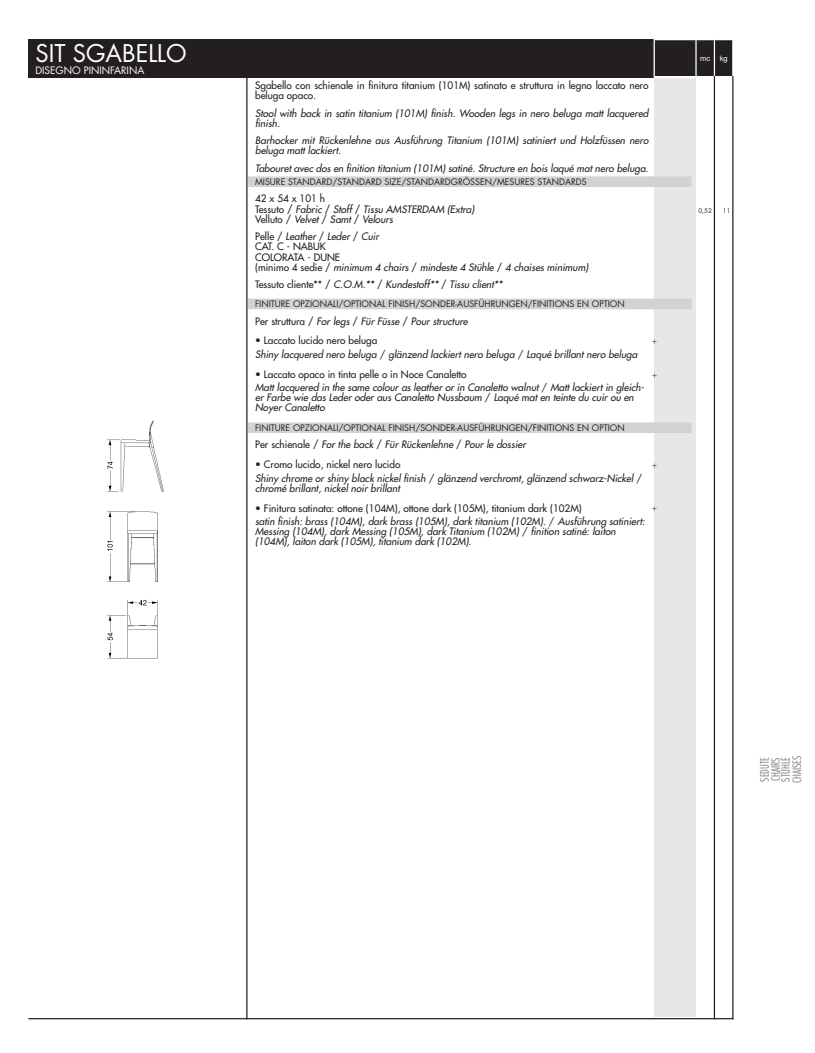
<style>
.page{position:relative;width:815px;height:1053px;background:#fff}
.page>*{position:absolute;margin:0;border:0;box-sizing:border-box;transform-origin:0 0}
.t1{font:23.75px "Futura Std";color:#fff}
.t2{font:300 condensed 11.25px/10.8px "Futura Std";color:#808285}
.t3{font:italic 500 10px/10px "Futura Std";color:#231f20}
.t4{font:500 10px/10px "Futura Std";color:#231f20}
.t5{font:10px "Futura Std";color:#fff}
.t6{font:8.75px "Futura Std";color:#231f20}
.t7{font:300 8.75px "Futura Std";color:#231f20}
.t8{font:7.5px "Arial";color:#fff}
.t9{font:6.25px "Futura Std";color:#231f20}
.s1{font-style:normal}
.s2{font-weight:400;font-style:normal}
</style>
<div class="page">
<div style="left:28px;top:39px;width:626px;height:38px;background:#231f20"></div>
<svg style="left:654px;top:39px;width:79px;height:38px;background:#3a3737"></svg>
<div style="left:654px;top:78px;width:42px;height:938px;background:#e6e7e9"></div>
<hr style="left:28px;top:1017px;width:705px;height:2px;background:#231f20">
<hr style="left:246px;top:76px;width:2px;height:943px;background:#231f20">
<hr style="left:714px;top:76px;width:1px;height:943px;background:#231f20">
<hr style="left:732px;top:76px;width:1px;height:943px;background:#231f20">
<img style="left:107px;top:420px;width:57px;height:239px">
<div style="left:248px;top:176px;width:444px;height:11px;background:#d1d2d4"></div>
<div style="left:248px;top:298px;width:444px;height:11px;background:#d1d2d4"></div>
<div style="left:248px;top:422px;width:444px;height:11px;background:#d1d2d4"></div>
<h1 class="t1" style="left:35px;top:38px;width:153px">SIT SGABELLO</h1>
<p class="t5" style="left:35px;top:64px;width:110px">DISEGNO PININFARINA</p>
<p class="t4" style="left:255px;top:80px;width:395px">Sgabello con schienale in finitura titanium (101M) satinato e struttura in legno laccato nero beluga opaco.</p>
<p class="t3" style="left:255px;top:108px;width:395px">Stool with back in satin titanium (101M) finish. Wooden legs in nero beluga matt lacquered finish.</p>
<p class="t3" style="left:255px;top:136px;width:395px">Barhocker mit Rückenlehne aus Ausführung Titanium (101M) satiniert und Holzfüssen nero beluga matt lackiert.</p>
<p class="t3" style="left:255px;top:163px;width:395px">Tabouret avec dos en finition titanium (101M) satiné. Structure en bois laqué mat nero beluga.</p>
<p class="t6" style="left:255px;top:176px;width:333px">MISURE STANDARD/STANDARD SIZE/STANDARDGRÖSSEN/MESURES STANDARDS</p>
<p class="t3" style="left:255px;top:194px;width:221px;line-height:10.5px"><span class="s1">42 x 54 x 101 h<br>Tessuto /</span> Fabric <span class="s1">/</span> Stoff <span class="s1">/</span> Tissu AMSTERDAM (Extra)<br><span class="s1">Velluto /</span> Velvet <span class="s1">/</span> Samt <span class="s1">/</span> Velours</p>
<p class="t3" style="left:255px;top:231px;width:335px;line-height:10.4px"><span class="s1">Pelle /</span> Leather <span class="s1">/</span> Leder <span class="s1">/</span> Cuir<br><span class="s1">CAT. C - NABUK<br>COLORATA - DUNE<br>(minimo 4 sedie /</span> minimum 4 chairs <span class="s1">/</span> mindeste 4 Stühle <span class="s1">/</span> 4 chaises minimum)</p>
<p class="t3" style="left:255px;top:279px;width:249px"><span class="s1">Tessuto cliente** /</span> C.O.M.** <span class="s1">/</span> Kundestoff** <span class="s1">/</span> Tissu client**</p>
<p class="t6" style="left:255px;top:298px;width:371px">FINITURE OPZIONALI/OPTIONAL FINISH/SONDER-AUSFÜHRUNGEN/FINITIONS EN OPTION</p>
<p class="t3" style="left:255px;top:316px;width:214px"><span class="s1">Per struttura /</span> For legs <span class="s1">/</span> Für Füsse <span class="s1">/</span> Pour structure</p>
<p class="t3" style="left:255px;top:334px;width:384px;line-height:13.5px"><span class="s1">• Laccato lucido nero beluga<br></span>Shiny lacquered nero beluga <span class="s2">/</span> glänzend lackiert nero beluga <span class="s2">/</span> Laqué brillant nero beluga</p>
<p class="t3" style="left:255px;top:367px;width:391px;line-height:13.5px"><span class="s1">• Laccato opaco in tinta pelle o in Noce Canaletto<br></span>Matt lacquered in the same colour as leather or in Canaletto walnut <span class="s2">/</span> Matt lackiert in gleich-</p>
<p class="t3" style="left:255px;top:393px;width:380px">er Farbe wie das Leder oder aus Canaletto Nussbaum <span class="s2">/</span> Laqué mat en teinte du cuir ou en<br>Noyer Canaletto</p>
<p class="t6" style="left:255px;top:422px;width:371px">FINITURE OPZIONALI/OPTIONAL FINISH/SONDER-AUSFÜHRUNGEN/FINITIONS EN OPTION</p>
<p class="t3" style="left:255px;top:440px;width:272px"><span class="s1">Per schienale /</span> For the back <span class="s1">/</span> Für Rückenlehne <span class="s1">/</span> Pour le dossier</p>
<p class="t3" style="left:255px;top:458px;width:389px;line-height:13.5px"><span class="s1">• Cromo lucido, nickel nero lucido<br></span>Shiny chrome or shiny black nickel finish <span class="s2">/</span> glänzend verchromt, glänzend schwarz-Nickel <span class="s2">/</span></p>
<p class="t3" style="left:255px;top:483px;width:146px">chromé brillant, nickel noir brillant</p>
<p class="t3" style="left:255px;top:501px;width:391px;line-height:13.5px"><span class="s1">• Finitura satinata: ottone (104M), ottone dark (105M), titanium dark (102M)<br></span>satin finish: brass (104M), dark brass (105M), dark titanium (102M). <span class="s2">/</span> Ausführung satiniert:</p>
<p class="t3" style="left:255px;top:526px;width:362px">Messing (104M), dark Messing (105M), dark Titanium (102M) <span class="s2">/</span> finition satiné: laiton (104M), laiton dark (105M), titanium dark (102M).</p>
<p class="t7" style="left:652px;top:336px;width:7px">+</p>
<p class="t7" style="left:652px;top:369px;width:7px">+</p>
<p class="t7" style="left:652px;top:459px;width:7px">+</p>
<p class="t7" style="left:652px;top:503px;width:7px">+</p>
<p class="t8" style="left:700px;top:53px;width:11px">mc</p>
<p class="t8" style="left:720px;top:53px;width:9px">kg</p>
<p class="t9" style="left:698px;top:206px;width:15px">0,52</p>
<p class="t9" style="left:723px;top:206px;width:9px">11</p>
<p class="t2" style="left:759px;top:783px;width:29px;rotate:-90deg">SEDUTE<br>CHAIRS<br>STÜHLE<br>CHAISES</p>
</div>
